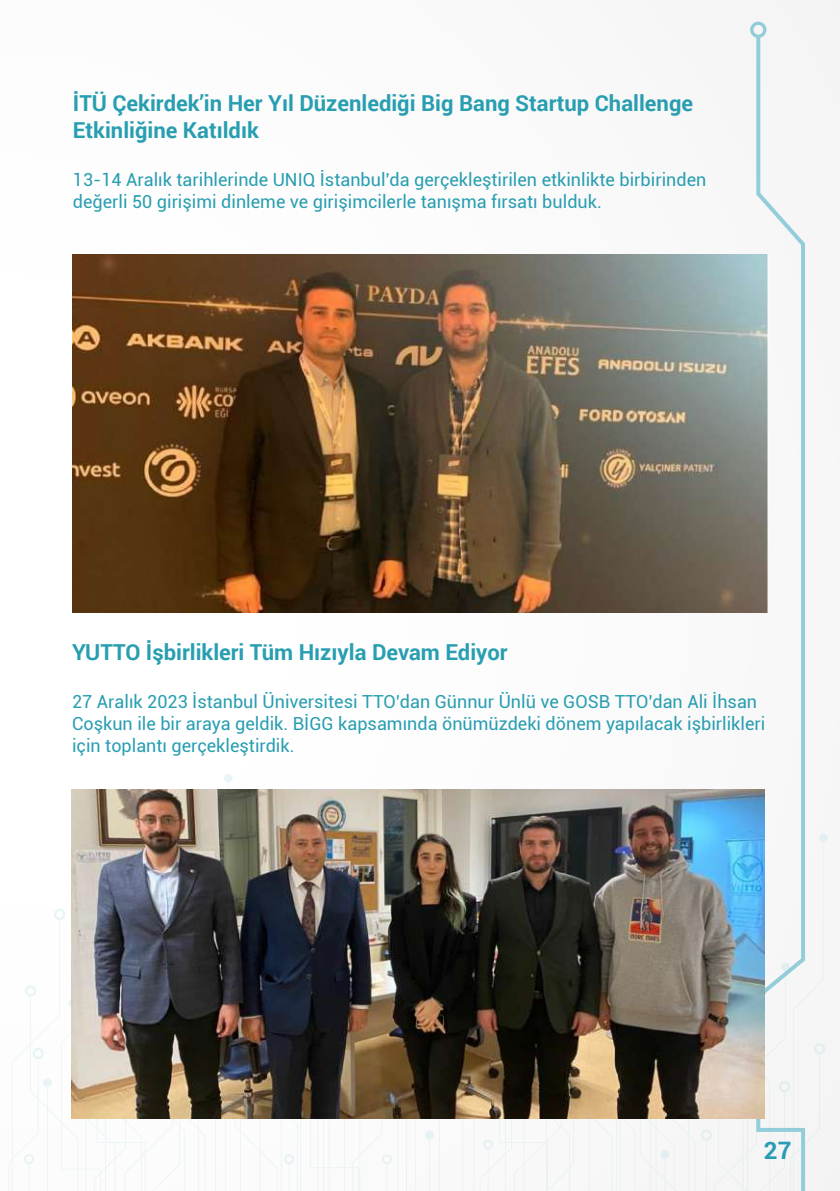
<style>
.page{position:relative;width:840px;height:1191px;background:#fff}
.page>*{position:absolute;margin:0;border:0;box-sizing:border-box;transform-origin:0 0}
.t1{font:700 24px "Roboto";color:#289cb3}
.t2{font:700 22px/26.4px "Roboto";color:#289eb1}
.t3{font:18px/21.6px "Roboto";color:#289eb1}
</style>
<div class="page">
<svg style="left:753px;top:32px;width:53px;height:745px"></svg>
<svg style="left:750px;top:22px;width:16px;height:16px"></svg>
<div style="left:224px;top:774px;width:8px;height:8px;background:#e9f5f7;border-radius:50%"></div>
<svg style="left:9px;top:777px;width:829px;height:414px"></svg>
<img style="left:73px;top:254px;width:695px;height:358px">
<img style="left:71px;top:790px;width:693px;height:329px">
<p class="t2" style="left:73px;top:90px;width:621px">İTÜ Çekirdek’in Her Yıl Düzenlediği Big Bang Startup Challenge<br>Etkinliğine Katıldık</p>
<p class="t3" style="left:73px;top:168px;width:634px">13-14 Aralık tarihlerinde UNIQ İstanbul’da gerçekleştirilen etkinlikte birbirinden değerli 50 girişimi dinleme ve girişimcilerle tanışma fırsatı bulduk.</p>
<p class="t2" style="left:72px;top:638px;width:436px">YUTTO İşbirlikleri Tüm Hızıyla Devam Ediyor</p>
<p class="t3" style="left:72px;top:690px;width:694px">27 Aralık 2023 İstanbul Üniversitesi TTO’dan Günnur Ünlü ve GOSB TTO’dan Ali İhsan<br>Coşkun ile bir araya geldik. BİGG kapsamında önümüzdeki dönem yapılacak işbirlikleri için toplantı gerçekleştirdik.</p>
<h1 class="t1" style="left:763px;top:1133px;width:29px">27</h1>
</div>
